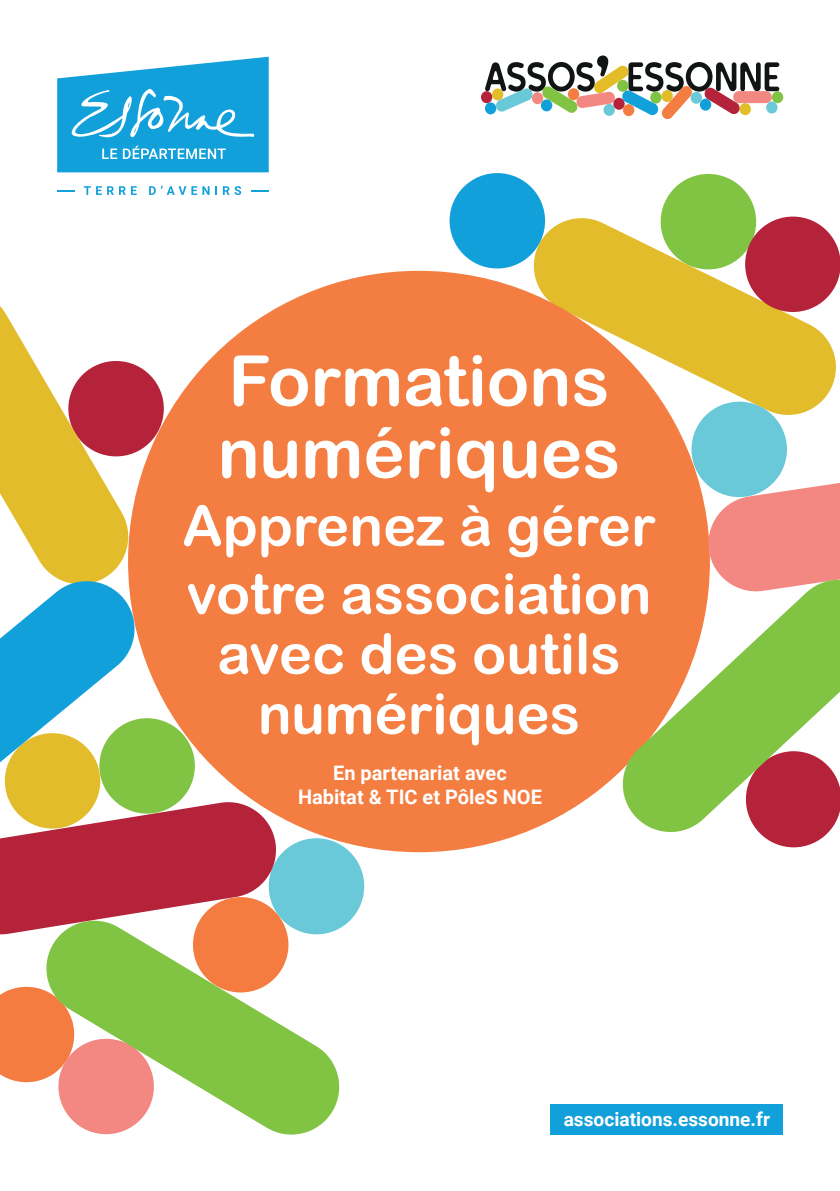
<style>
.page{position:relative;width:840px;height:1191px;background:#fff}
.page>*{position:absolute;margin:0;border:0;box-sizing:border-box;transform-origin:0 0}
.t1{font:70px/72px "Arial Rounded MT Bold";color:#fff}
.t2{font:56px/68px "Arial Rounded MT Bold";color:#fff}
.t3{font:700 20px/24px "Roboto";color:#fff;text-align:center}
.t4{font:700 19px "Roboto";color:#fff}
</style>
<div class="page">
<svg style="left:527px;top:211px;width:312px;height:211px;fill:#e2bc2a"></svg>
<div style="left:128px;top:271px;width:581px;height:581px;background:#f47d41;border-radius:50%"></div>
<div style="left:550px;top:1103px;width:232px;height:31px;background:#12a0db"></div>
<div style="left:691px;top:402px;width:95px;height:95px;background:#6ac9d8;border-radius:50%"></div>
<div style="left:268px;top:838px;width:96px;height:96px;background:#6ac9d8;border-radius:50%"></div>
<svg style="left:764px;top:837px;width:59px;height:10px"></svg>
<svg style="left:704px;top:458px;width:135px;height:116px"></svg>
<svg style="left:617px;top:574px;width:222px;height:263px"></svg>
<div style="left:449px;top:173px;width:96px;height:96px;background:#12a0db;border-radius:50%"></div>
<div style="left:659px;top:173px;width:97px;height:97px;background:#81c343;border-radius:50%"></div>
<div style="left:744px;top:216px;width:95px;height:96px;background:#b42339;border-radius:50%"></div>
<div style="left:68px;top:360px;width:96px;height:97px;background:#b42339;border-radius:50%"></div>
<div style="left:0;top:986px;width:40px;height:96px;background:#f47c40"></div>
<svg style="left:40px;top:916px;width:306px;height:219px"></svg>
<svg style="left:0;top:306px;width:135px;height:269px;fill:#e2bc2a"></svg>
<svg style="left:0;top:575px;width:279px;height:363px"></svg>
<svg style="left:57px;top:190px;width:17px;height:1px"></svg>
<svg style="left:251px;top:190px;width:17px;height:1px"></svg>
<svg style="left:84px;top:186px;width:53px;height:9px"></svg>
<svg style="left:149px;top:186px;width:60px;height:9px"></svg>
<svg style="left:215px;top:186px;width:2px;height:9px"></svg>
<svg style="left:223px;top:186px;width:18px;height:9px"></svg>
<svg style="left:57px;top:57px;width:211px;height:115px"></svg>
<div style="left:771px;top:91px;width:11px;height:12px;background:#81c343;border-radius:50%"></div>
<svg style="left:480px;top:91px;width:12px;height:12px"></svg>
<svg style="left:484px;top:55px;width:294px;height:64px"></svg>
<p class="t1" style="left:217px;top:344px;width:404px">Formations numériques</p>
<p class="t2" style="left:182px;top:491px;width:474px">Apprenez à gérer votre association</p>
<p class="t2" style="left:217px;top:623px;width:404px;line-height:60px;text-align:center">avec des outils numériques</p>
<p class="t3" style="left:298px;top:760px;width:245px">En partenariat avec<br>Habitat &amp; TIC et PôleS NOE</p>
<p class="t4" style="left:563px;top:1106px;width:208px">associations.essonne.fr</p>
</div>
